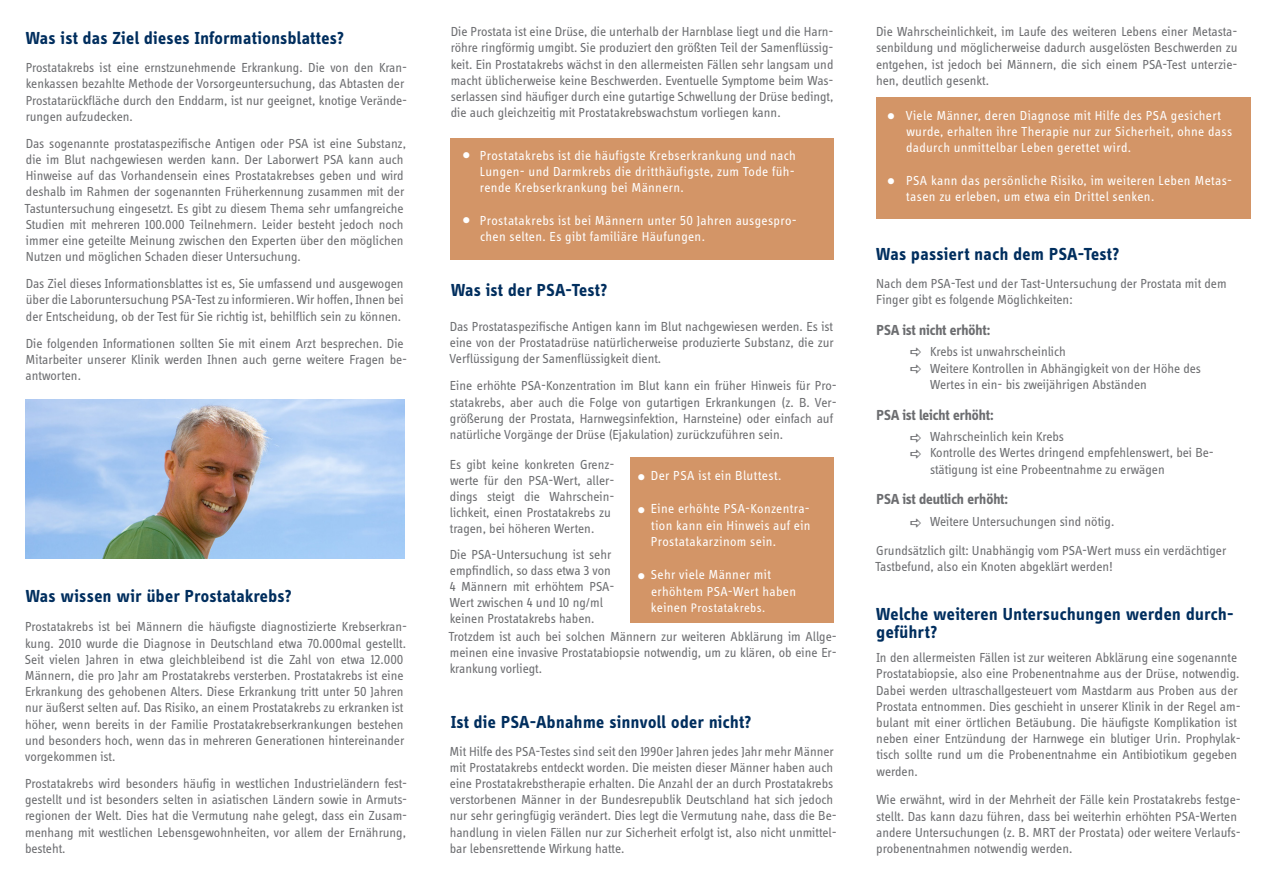
<style>
.page{position:relative;width:1263px;height:893px;background:#fff}
.page>*{position:absolute;margin:0;border:0;box-sizing:border-box;transform-origin:0 0}
.t1{font:700 18px/18px "Info Display OT";letter-spacing:.025em;color:#002e5e}
.t2{font:700 15px "Info Display OT";letter-spacing:-.01em;color:#6c6d70}
.t3{font:13.5px/16.2px "Info Display OT";color:#6c6d70}
.t4{font:13.5px/16.2px "Info Display OT";letter-spacing:.025em;color:#fff}
.t5{font:12.75px "Info Display OT";letter-spacing:.025em;color:#fff}
.t6{font:10.5px "Wingdings";color:#fff}
.s1{font-size:13.5px}
</style>
<div class="page">
<div style="left:450px;top:138px;width:383px;height:122px;background:#d39567"></div>
<div style="left:630px;top:458px;width:203px;height:165px;background:#d39567"></div>
<div style="left:876px;top:98px;width:375px;height:121px;background:#d39567"></div>
<img style="left:26px;top:400px;width:379px;height:158px">
<p class="t1" style="left:26px;top:28px;width:320px">Was ist das Ziel dieses Informationsblattes?</p>
<p class="t3" style="left:26px;top:59px;width:383px">Prostatakrebs ist eine ernstzunehmende Erkrankung. Die von den Kran&shy;kenkassen bezahlte Methode der Vorsorgeuntersuchung, das Abtasten der Prostatarückfläche durch den Enddarm, ist nur geeignet, knotige Verände&shy;rungen aufzudecken.</p>
<p class="t3" style="left:25px;top:135px;width:383px">Das sogenannte prostataspezifische Antigen oder PSA ist eine Substanz, die im Blut nachgewiesen werden kann. Der Laborwert PSA kann auch Hinweise auf das Vorhandensein eines Prostatakrebses geben und wird deshalb im Rahmen der sogenannten Früherkennung zusammen mit der Tastuntersuchung eingesetzt. Es gibt zu diesem Thema sehr umfangreiche Studien mit mehreren 100.000 Teilnehmern. Leider besteht jedoch noch immer eine geteilte Meinung zwischen den Experten über den möglichen Nutzen und möglichen Schaden dieser Untersuchung.</p>
<p class="t3" style="left:26px;top:275px;width:379px;text-align:justify">Das Ziel dieses Informationsblattes ist es, Sie umfassend und ausgewogen über die Laboruntersuchung PSA-Test zu informieren. Wir hoffen, Ihnen bei der Entscheidung, ob der Test für Sie richtig ist, behilflich sein zu können.</p>
<p class="t3" style="left:26px;top:335px;width:383px">Die folgenden Informationen sollten Sie mit einem Arzt besprechen. Die<br>Mitarbeiter unserer Klinik werden Ihnen auch gerne weitere Fragen be&shy;antworten.</p>
<p class="t1" style="left:26px;top:586px;width:267px">Was wissen wir über Prostatakrebs?</p>
<p class="t3" style="left:25px;top:618px;width:384px">Prostatakrebs ist bei Männern die häufigste diagnostizierte Krebserkran&shy;kung. 2010 wurde die Diagnose in Deutschland etwa 70.000mal gestellt.<br>Seit vielen Jahren in etwa gleichbleibend ist die Zahl von etwa 12.000<br>Männern, die pro Jahr am Prostatakrebs versterben. Prostatakrebs ist eine Erkrankung des gehobenen Alters. Diese Erkrankung tritt unter 50 Jahren nur äußerst selten auf. Das Risiko, an einem Prostatakrebs zu erkranken ist höher, wenn bereits in der Familie Prostatakrebserkrankungen bestehen und besonders hoch, wenn das in mehreren Generationen hintereinander vorgekommen ist.</p>
<p class="t3" style="left:25px;top:775px;width:384px;text-align:justify">Prostatakrebs wird besonders häufig in westlichen Industrieländern fest&shy;gestellt und ist besonders selten in asiatischen Ländern sowie in Armuts&shy;regionen der Welt. Dies hat die Vermutung nahe gelegt, dass ein Zusam&shy;menhang mit westlichen Lebensgewohnheiten, vor allem der Ernährung, besteht.</p>
<p class="t3" style="left:451px;top:23px;width:384px;text-align:justify">Die Prostata ist eine Drüse, die unterhalb der Harnblase liegt und die Harn&shy;röhre ringförmig umgibt. Sie produziert den größten Teil der Samenflüssig&shy;keit. Ein Prostatakrebs wächst in den allermeisten Fällen sehr langsam und macht üblicherweise keine Beschwerden. Eventuelle Symptome beim Was&shy;serlassen sind häufiger durch eine gutartige Schwellung der Drüse bedingt, die auch gleichzeitig mit Prostatakrebswachstum vorliegen kann.</p>
<p class="t6" style="left:462px;top:150px;width:9px">●</p>
<p class="t6" style="left:462px;top:215px;width:9px">●</p>
<p class="t4" style="left:480px;top:147px;width:318px;text-align:justify">Prostatakrebs ist die häufigste Krebserkrankung und nach Lungen- und Darmkrebs die dritthäufigste, zum Tode füh&shy;rende Krebserkrankung bei Männern.</p>
<p class="t4" style="left:480px;top:212px;width:318px">Prostatakrebs ist bei Männern unter 50 Jahren ausgespro&shy;chen selten. Es gibt familiäre Häufungen.</p>
<p class="t1" style="left:451px;top:280px;width:158px">Was ist der PSA-Test?</p>
<p class="t3" style="left:449px;top:318px;width:386px;text-align:justify">Das Prostataspezifische Antigen kann im Blut nachgewiesen werden. Es ist eine von der Prostatadrüse natürlicherweise produzierte Substanz, die zur Verflüssigung der Samenflüssigkeit dient.</p>
<p class="t3" style="left:450px;top:377px;width:388px">Eine erhöhte PSA-Konzentration im Blut kann ein früher Hinweis für Pro&shy;statakrebs, aber auch die Folge von gutartigen Erkrankungen (z. B. Ver&shy;größerung der Prostata, Harnwegsinfektion, Harnsteine) oder einfach auf natürliche Vorgänge der Drüse (Ejakulation) zurückzuführen sein.</p>
<p class="t4" style="left:651px;top:467px;width:132px">Der PSA ist ein Bluttest.</p>
<p class="t4" style="left:651px;top:500px;width:161px;text-align:justify">Eine erhöhte PSA-Konzentra&shy;tion kann ein Hinweis auf ein Prostatakarzinom sein.</p>
<p class="t4" style="left:651px;top:566px;width:147px">Sehr viele Männer mit erhöhtem PSA-Wert haben</p>
<p class="t5" style="left:651px;top:600px;width:116px"><span class="s1">keinen</span> Prostatakrebs.</p>
<p class="t3" style="left:449px;top:628px;width:390px;text-align:justify">Trotzdem ist auch bei solchen Männern zur weiteren Abklärung im Allge&shy;meinen eine invasive Prostatabiopsie notwendig, um zu klären, ob eine Er&shy;krankung vorliegt.</p>
<p class="t1" style="left:451px;top:712px;width:302px">Ist die PSA-Abnahme sinnvoll oder nicht?</p>
<p class="t3" style="left:450px;top:743px;width:389px">Mit Hilfe des PSA-Testes sind seit den 1990er Jahren jedes Jahr mehr Männer mit Prostatakrebs entdeckt worden. Die meisten dieser Männer haben auch eine Prostatakrebstherapie erhalten. Die Anzahl der an durch Prostatakrebs verstorbenen Männer in der Bundesrepublik Deutschland hat sich jedoch nur sehr geringfügig verändert. Dies legt die Vermutung nahe, dass die Be&shy;handlung in vielen Fällen nur zur Sicherheit erfolgt ist, also nicht unmittel&shy;bar lebensrettende Wirkung hatte.</p>
<p class="t3" style="left:450px;top:456px;width:166px">Es gibt keine konkreten Grenz&shy;werte für den PSA-Wert, aller&shy;dings steigt die Wahrschein&shy;lichkeit, einen Prostatakrebs zu tragen, bei höheren Werten.</p>
<p class="t3" style="left:450px;top:546px;width:166px">Die PSA-Untersuchung ist sehr empfindlich, so dass etwa 3 von<br>4 Männern mit erhöhtem PSA-<br>Wert zwischen 4 und 10 ng/ml</p>
<p class="t3" style="left:450px;top:610px;width:146px">keinen Prostatakrebs haben.</p>
<p class="t6" style="left:637px;top:471px;width:9px">●</p>
<p class="t6" style="left:637px;top:504px;width:9px">●</p>
<p class="t6" style="left:637px;top:570px;width:9px">●</p>
<p class="t3" style="left:876px;top:23px;width:363px;text-align:justify">Die Wahrscheinlichkeit, im Laufe des weiteren Lebens einer Metasta&shy;senbildung und möglicherweise dadurch ausgelösten Beschwerden zu entgehen, ist jedoch bei Männern, die sich einem PSA-Test unterzie&shy;hen, deutlich gesenkt.</p>
<p class="t6" style="left:887px;top:111px;width:9px">●</p>
<p class="t4" style="left:906px;top:107px;width:328px">Viele Männer, deren Diagnose mit Hilfe des PSA gesichert wurde, erhalten ihre Therapie nur zur Sicherheit, ohne dass dadurch unmittelbar Leben gerettet wird.</p>
<p class="t4" style="left:906px;top:172px;width:327px">PSA kann das persönliche Risiko, im weiteren Leben Metas&shy;tasen zu erleben, um etwa ein Drittel senken.</p>
<p class="t6" style="left:887px;top:176px;width:9px">●</p>
<p class="t1" style="left:876px;top:244px;width:245px">Was passiert nach dem PSA-Test?</p>
<p class="t3" style="left:876px;top:275px;width:352px">Nach dem PSA-Test und der Tast-Untersuchung der Prostata mit dem<br>Finger gibt es folgende Möglichkeiten:</p>
<p class="t2" style="left:877px;top:321px;width:115px">PSA ist nicht erhöht:</p>
<p class="t3" style="left:930px;top:344px;width:137px">Krebs ist unwahrscheinlich</p>
<p class="t3" style="left:930px;top:360px;width:272px">Weitere Kontrollen in Abhängigkeit von der Höhe des</p>
<p class="t3" style="left:930px;top:376px;width:218px">Wertes in ein- bis zweijährigen Abständen</p>
<p class="t2" style="left:877px;top:405px;width:118px">PSA ist leicht erhöht:</p>
<p class="t3" style="left:930px;top:428px;width:136px">Wahrscheinlich kein Krebs</p>
<p class="t3" style="left:930px;top:444px;width:285px">Kontrolle des Wertes dringend empfehlenswert, bei Be-</p>
<p class="t3" style="left:930px;top:461px;width:236px">stätigung ist eine Probeentnahme zu erwägen</p>
<p class="t2" style="left:877px;top:490px;width:133px">PSA ist deutlich erhöht:</p>
<p class="t3" style="left:930px;top:513px;width:186px">Weitere Untersuchungen sind nötig.</p>
<p class="t3" style="left:875px;top:542px;width:353px">Grundsätzlich gilt: Unabhängig vom PSA-Wert muss ein verdächtiger<br>Tastbefund, also ein Knoten abgeklärt werden!</p>
<p class="t1" style="left:876px;top:604px;width:359px">Welche weiteren Untersuchungen werden durch&shy;geführt?</p>
<p class="t3" style="left:876px;top:649px;width:366px">In den allermeisten Fällen ist zur weiteren Abklärung eine sogenannte Prostatabiopsie, also eine Probenentnahme aus der Drüse, notwendig.<br>Dabei werden ultraschallgesteuert vom Mastdarm aus Proben aus der Prostata entnommen. Dies geschieht in unserer Klinik in der Regel am&shy;bulant mit einer örtlichen Betäubung. Die häufigste Komplikation ist neben einer Entzündung der Harnwege ein blutiger Urin. Prophylak&shy;tisch sollte rund um die Probenentnahme ein Antibiotikum gegeben werden.</p>
<p class="t3" style="left:876px;top:791px;width:366px">Wie erwähnt, wird in der Mehrheit der Fälle kein Prostatakrebs festge&shy;stellt. Das kann dazu führen, dass bei weiterhin erhöhten PSA-Werten andere Untersuchungen (z. B. MRT der Prostata) oder weitere Verlaufs&shy;probenentnahmen notwendig werden.</p>
</div>
